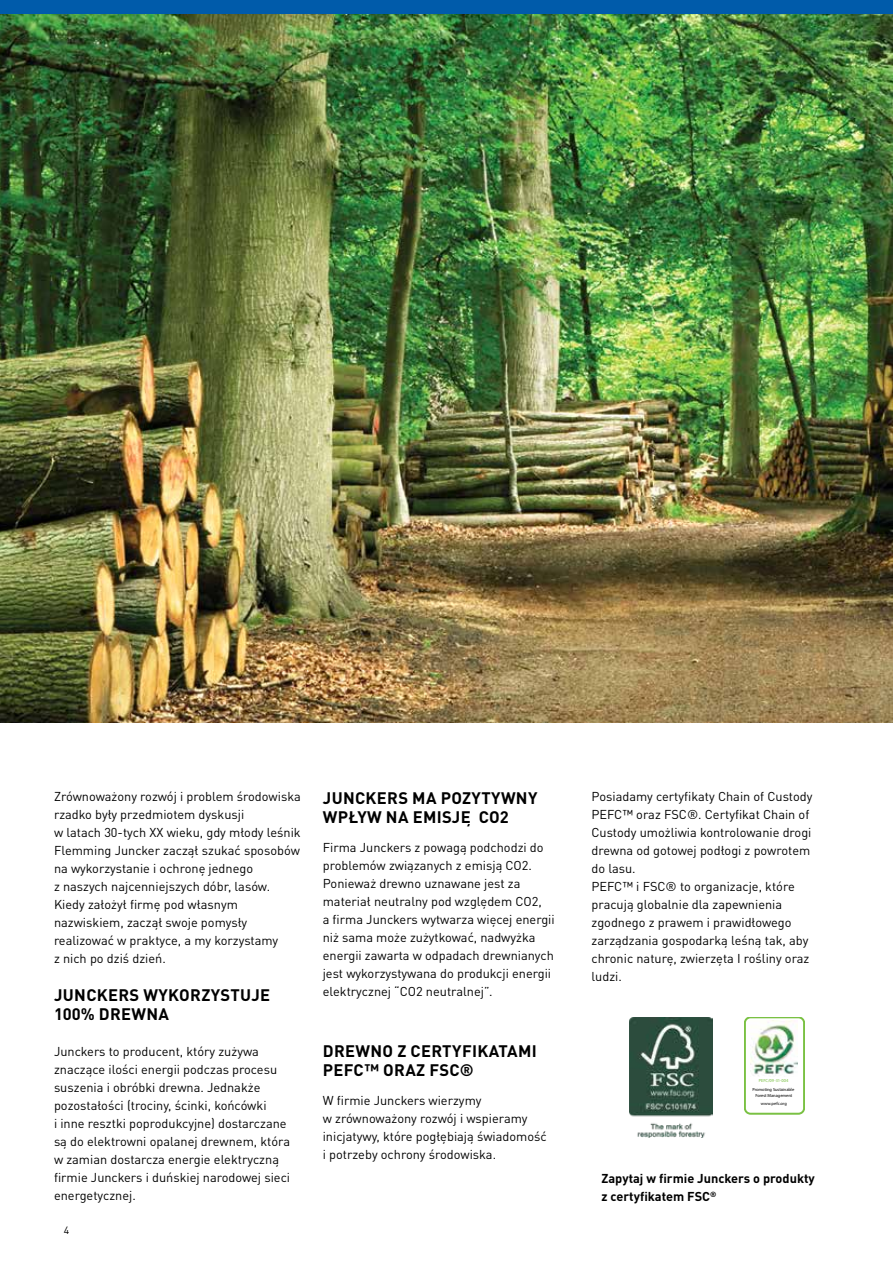
<style>
.page{position:relative;width:893px;height:1263px;background:#fff}
.page>*{position:absolute;margin:0;border:0;box-sizing:border-box;transform-origin:0 0}
.t1{font:700 16.5px/19.5px "DIN Pro";letter-spacing:.02em;color:#000}
.t2{font:12.75px/18px "DIN Pro";color:#000}
.t3{font:700 12.75px/18px "DIN Pro";color:#000}
.t4{font:10.5px "DIN Pro";color:#000}
.t5{font:4.5px/6.1px "Akzidenz Grotesk BE";letter-spacing:-.005em;color:#000;text-align:center}
.t6{font:300 4.5px "M Arial";letter-spacing:-.005em;color:#7ac143}
</style>
<div class="page">
<div style="left:0;top:0;width:893px;height:15px;background:#005baa"></div>
<img style="left:0;top:15px;width:893px;height:708px">
<img style="left:629px;top:1017px;width:83px;height:120px">
<img style="left:750px;top:1021px;width:47px;height:55px">
<div style="left:744px;top:1017px;width:61px;height:98px;border:2px solid #7ac143;border-radius:6px"></div>
<p class="t2" style="left:54px;top:786px;width:248px">Zrównoważony rozwój i problem środowiska rzadko były przedmiotem dyskusji<br>w latach 30-tych XX wieku, gdy młody leśnik Flemming Juncker zaczął szukać sposobów na wykorzystanie i ochronę jednego<br>z naszych najcenniejszych dóbr, lasów.<br>Kiedy założył firmę pod własnym nazwiskiem, zaczął swoje pomysły realizować w praktyce, a my korzystamy<br>z nich po dziś dzień.</p>
<p class="t1" style="left:54px;top:983px;width:218px">JUNCKERS WYKORZYSTUJE<br>100% DREWNA</p>
<p class="t2" style="left:54px;top:1041px;width:238px">Junckers to producent, który zużywa znaczące ilości energii podczas procesu suszenia i obróbki drewna. Jednakże pozostałości (trociny, ścinki, końcówki<br>i inne resztki poprodukcyjne) dostarczane są do elektrowni opalanej drewnem, która w zamian dostarcza energie elektryczną firmie Junckers i duńskiej narodowej sieci energetycznej.</p>
<p class="t4" style="left:64px;top:1221px;width:7px">4</p>
<p class="t1" style="left:323px;top:786px;width:216px">JUNCKERS MA POZYTYWNY<br>WPŁYW NA EMISJĘ CO2</p>
<p class="t2" style="left:323px;top:837px;width:233px">Firma Junckers z powagą podchodzi do problemów związanych z emisją CO2.<br>Ponieważ drewno uznawane jest za materiał neutralny pod względem CO2,<br>a firma Junckers wytwarza więcej energii niż sama może zużytkować, nadwyżka energii zawarta w odpadach drewnianych jest wykorzystywana do produkcji energii elektrycznej “CO2 neutralnej”.</p>
<p class="t1" style="left:323px;top:1039px;width:215px">DREWNO Z CERTYFIKATAMI<br>PEFC™ ORAZ FSC®</p>
<p class="t2" style="left:323px;top:1090px;width:225px">W firmie Junckers wierzymy<br>w zrównoważony rozwój i wspieramy inicjatywy, które pogłębiają świadomość i potrzeby ochrony środowiska.</p>
<p class="t2" style="left:591px;top:786px;width:223px">Posiadamy certyfikaty Chain of Custody<br>PEFC™ oraz FSC®. Certyfikat Chain of<br>Custody umożliwia kontrolowanie drogi drewna od gotowej podłogi z powrotem do lasu.<br>PEFC™ i FSC® to organizacje, które pracują globalnie dla zapewnienia zgodnego z prawem i prawidłowego zarządzania gospodarką leśną tak, aby chronic naturę, zwierzęta I rośliny oraz ludzi.</p>
<p class="t6" style="left:759px;top:1078px;width:31px">PEFC/09-31-004</p>
<p class="t5" style="left:752px;top:1086px;width:43px">Promoting Sustainable<br>Forest Management</p>
<p class="t5" style="left:761px;top:1100px;width:28px">www.pefc.org</p>
<p class="t3" style="left:601px;top:1168px;width:215px">Zapytaj w firmie Junckers o produkty z certyfikatem FSC<sup>®</sup></p>
</div>
